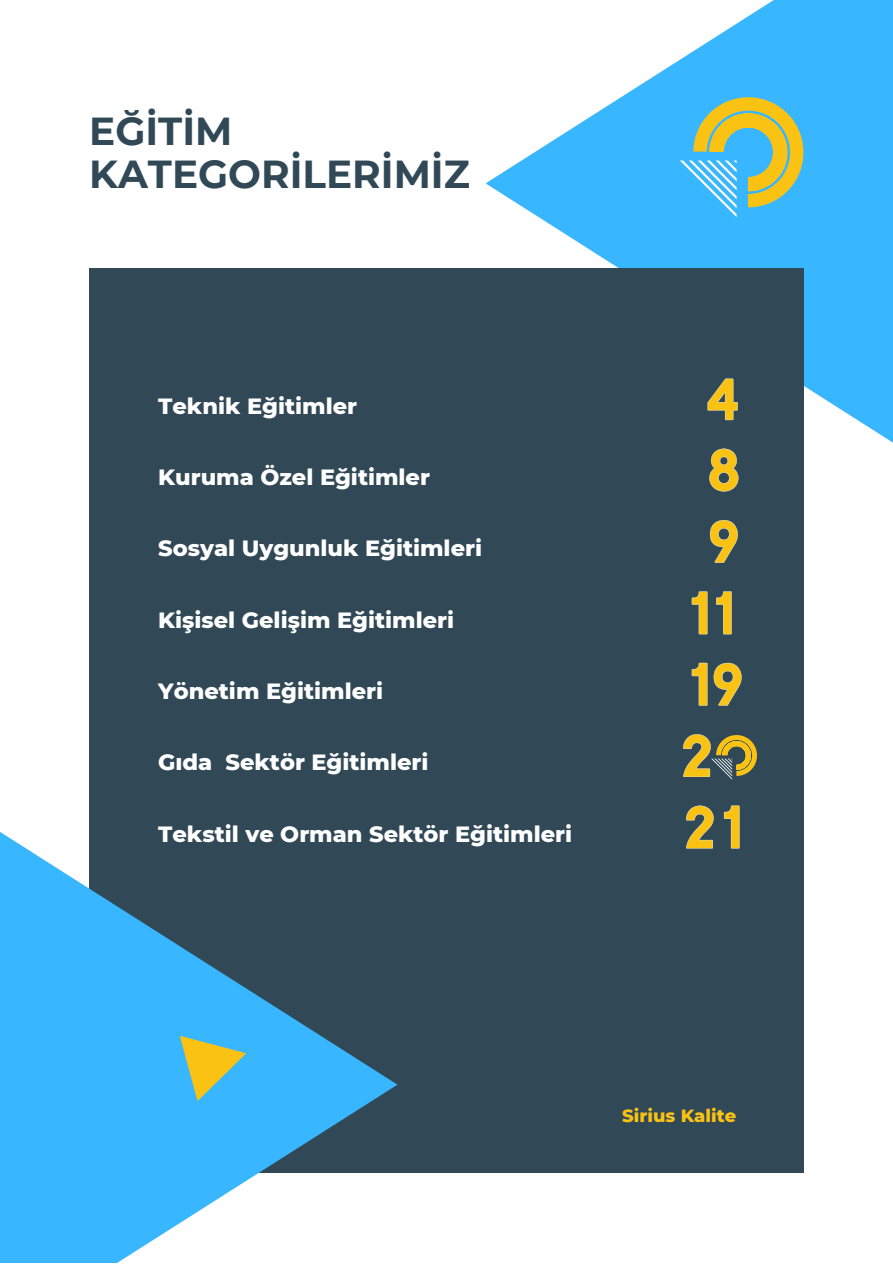
<style>
.page{position:relative;width:893px;height:1264px;background:#fff}
.page>*{position:absolute;margin:0;border:0;box-sizing:border-box;transform-origin:0 0}
.t1{font:700 39px/42.8px "Montserrat";color:#314957}
.t2{font:800 22.5px "Montserrat";color:#fff}
.t3{font:800 18px "Montserrat";color:#fac213}
</style>
<div class="page">
<svg style="left:486px;top:0;width:406px;height:470px;fill:#38b6ff"></svg>
<div style="left:89px;top:268px;width:714px;height:905px;background:#314957"></div>
<svg style="left:679px;top:97px;width:124px;height:120px;background:#84bdab"></svg>
<svg style="left:691px;top:591px;width:16px;height:43px"></svg>
<svg style="left:707px;top:378px;width:30px;height:42px"></svg>
<svg style="left:0;top:832px;width:397px;height:430px;fill:#38b6ff"></svg>
<svg style="left:709px;top:448px;width:29px;height:43px"></svg>
<svg style="left:709px;top:520px;width:28px;height:42px"></svg>
<svg style="left:180px;top:1035px;width:66px;height:65px;background:#93bb8f"></svg>
<svg style="left:716px;top:591px;width:15px;height:43px"></svg>
<svg style="left:691px;top:662px;width:16px;height:43px"></svg>
<svg style="left:713px;top:663px;width:28px;height:42px"></svg>
<svg style="left:683px;top:734px;width:74px;height:45px"></svg>
<svg style="left:686px;top:805px;width:27px;height:43px"></svg>
<svg style="left:723px;top:805px;width:16px;height:43px"></svg>
<p class="t1" style="left:89px;top:110px;width:382px">EĞİTİM<br>KATEGORİLERİMİZ</p>
<p class="t2" style="left:158px;top:392px;width:200px">Teknik Eğitimler</p>
<p class="t2" style="left:158px;top:463px;width:273px">Kuruma Özel Eğitimler</p>
<p class="t2" style="left:158px;top:534px;width:323px">Sosyal Uygunluk Eğitimleri</p>
<p class="t2" style="left:158px;top:606px;width:295px">Kişisel Gelişim Eğitimleri</p>
<p class="t2" style="left:158px;top:677px;width:224px">Yönetim Eğitimleri</p>
<p class="t2" style="left:158px;top:748px;width:269px">Gıda Sektör Eğitimleri</p>
<p class="t2" style="left:158px;top:820px;width:413px">Tekstil ve Orman Sektör Eğitimleri</p>
<p class="t3" style="left:622px;top:1104px;width:116px">Sirius Kalite</p>
</div>
